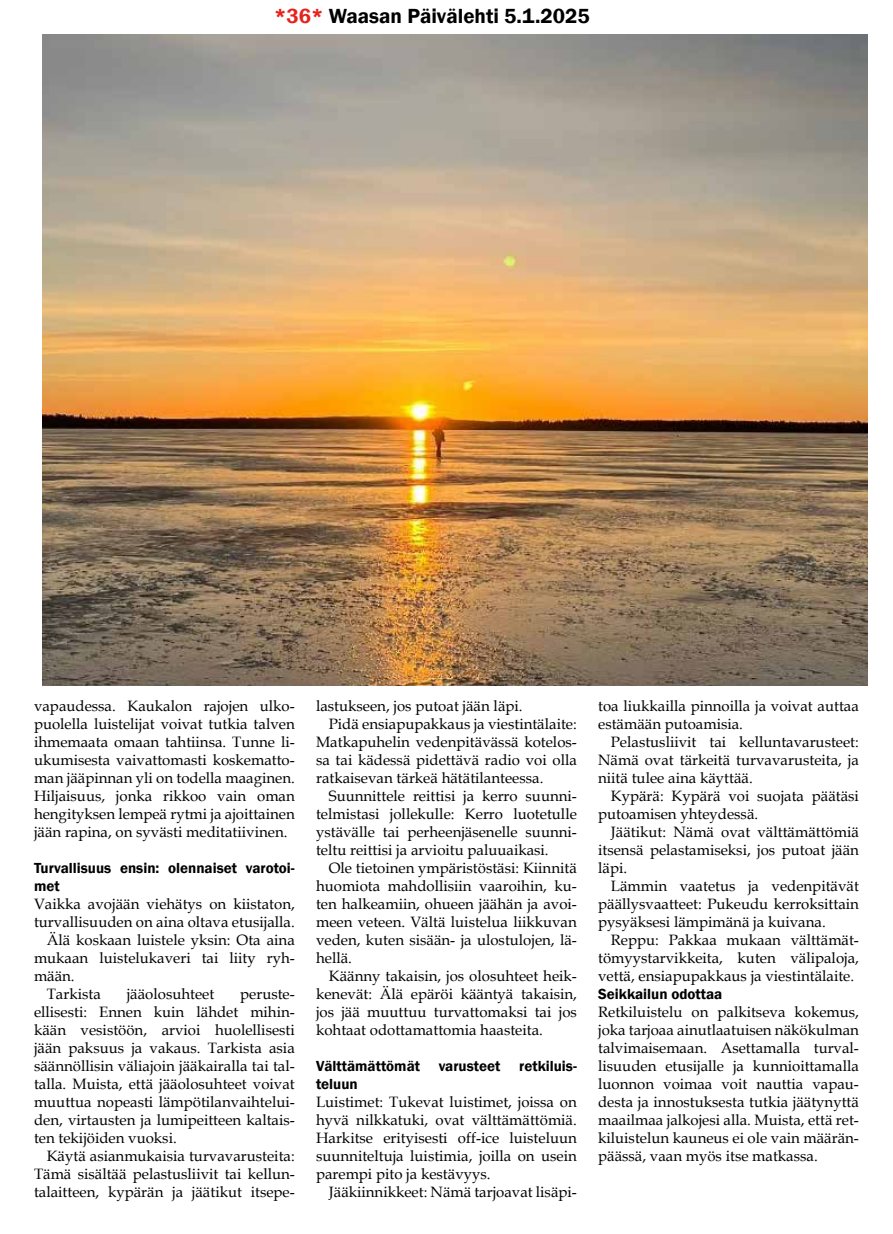
<style>
.page{position:relative;width:893px;height:1234px;background:#fff}
.page>*{position:absolute;margin:0;border:0;box-sizing:border-box;transform-origin:0 0}
.t1{font:600 21px "Franklin Gothic";color:#000}
.t2{font:15px/18px "Book Antiqua";color:#000;text-align:justify}
.t3{font:600 15px/18px "Franklin Gothic";color:#000}
.s1{color:#e5231d}
</style>
<div class="page">
<img style="left:43px;top:34px;width:824px;height:651px">
<h1 class="t1" style="left:274px;top:3px;width:317px"><span class="s1">*36*</span> Waasan Päivälehti 5.1.2025</h1>
<p class="t2" style="left:34px;top:696px;width:262px">vapaudessa. Kaukalon rajojen ulko&shy;puolella luistelijat voivat tutkia talven ihmemaata omaan tahtiinsa. Tunne li&shy;ukumisesta vaivattomasti koskematto&shy;man jääpinnan yli on todella maaginen.<br>Hiljaisuus, jonka rikkoo vain oman hengityksen lempeä rytmi ja ajoittainen jään rapina, on syvästi meditatiivinen.</p>
<p class="t3" style="left:34px;top:859px;width:262px">Turvallisuus ensin: olennaiset varotoi&shy;met</p>
<p class="t2" style="left:34px;top:894px;width:262px">Vaikka avojään viehätys on kiistaton,</p>
<p class="t2" style="left:34px;top:912px;width:262px">turvallisuuden on aina oltava etusijalla.</p>
<p class="t2" style="left:47px;top:930px;width:250px">Älä koskaan luistele yksin: Ota aina</p>
<p class="t2" style="left:34px;top:948px;width:262px">mukaan luistelukaveri tai liity ryh-</p>
<p class="t2" style="left:34px;top:966px;width:42px">mään.</p>
<p class="t2" style="left:47px;top:984px;width:56px">Tarkista</p>
<p class="t2" style="left:127px;top:984px;width:89px">jääolosuhteet</p>
<p class="t2" style="left:34px;top:984px;width:262px;text-indent:206px">peruste&shy;ellisesti: Ennen kuin lähdet mihin&shy;kään vesistöön, arvioi huolellisesti jään paksuus ja vakaus. Tarkista asia säännöllisin väliajoin jääkairalla tai tal&shy;talla. Muista, että jääolosuhteet voivat muuttua nopeasti lämpötilanvaihtelui&shy;den, virtausten ja lumipeitteen kaltais&shy;ten tekijöiden vuoksi.</p>
<p class="t2" style="left:34px;top:1146px;width:262px;text-indent:13px">Käytä asianmukaisia turvavarusteita:<br>Tämä sisältää pelastusliivit tai kellun&shy;talaitteen, kypärän ja jäätikut itsepe-</p>
<p class="t2" style="left:316px;top:696px;width:208px">lastukseen, jos putoat jään läpi.</p>
<p class="t2" style="left:329px;top:714px;width:250px">Pidä ensiapupakkaus ja viestintälaite:</p>
<p class="t2" style="left:316px;top:732px;width:262px">Matkapuhelin vedenpitävässä kotelos-</p>
<p class="t2" style="left:316px;top:750px;width:262px">sa tai kädessä pidettävä radio voi olla</p>
<p class="t2" style="left:316px;top:768px;width:229px">ratkaisevan tärkeä hätätilanteessa.</p>
<p class="t2" style="left:329px;top:786px;width:250px">Suunnittele reittisi ja kerro suunni-</p>
<p class="t2" style="left:316px;top:804px;width:262px">telmistasi jollekulle: Kerro luotetulle</p>
<p class="t2" style="left:316px;top:822px;width:262px">ystävälle tai perheenjäsenelle suunni-</p>
<p class="t2" style="left:316px;top:840px;width:234px">teltu reittisi ja arvioitu paluuaikasi.</p>
<p class="t2" style="left:329px;top:858px;width:250px">Ole tietoinen ympäristöstäsi: Kiinnitä</p>
<p class="t2" style="left:316px;top:876px;width:262px">huomiota mahdollisiin vaaroihin, ku-</p>
<p class="t2" style="left:316px;top:894px;width:262px">ten halkeamiin, ohueen jäähän ja avoi-</p>
<p class="t2" style="left:316px;top:912px;width:262px">meen veteen. Vältä luistelua liikkuvan</p>
<p class="t2" style="left:316px;top:930px;width:262px">veden, kuten sisään- ja ulostulojen, lä-</p>
<p class="t2" style="left:316px;top:948px;width:37px">hellä.</p>
<p class="t2" style="left:329px;top:966px;width:250px">Käänny takaisin, jos olosuhteet heik-</p>
<p class="t2" style="left:316px;top:984px;width:262px">kenevät: Älä epäröi kääntyä takaisin,</p>
<p class="t2" style="left:316px;top:1002px;width:262px">jos jää muuttuu turvattomaksi tai jos</p>
<p class="t2" style="left:316px;top:1020px;width:228px">kohtaat odottamattomia haasteita.</p>
<p class="t3" style="left:316px;top:1057px;width:262px">Välttämättömät varusteet retkiluis&shy;teluun</p>
<p class="t2" style="left:316px;top:1092px;width:262px">Luistimet: Tukevat luistimet, joissa on hyvä nilkkatuki, ovat välttämättömiä.<br>Harkitse erityisesti off-ice luisteluun suunniteltuja luistimia, joilla on usein parempi pito ja kestävyys.</p>
<p class="t2" style="left:329px;top:1182px;width:250px">Jääkiinnikkeet: Nämä tarjoavat lisäpi-</p>
<p class="t2" style="left:598px;top:696px;width:262px">toa liukkailla pinnoilla ja voivat auttaa estämään putoamisia.</p>
<p class="t2" style="left:598px;top:732px;width:262px;text-indent:13px">Pelastusliivit tai kelluntavarusteet:<br>Nämä ovat tärkeitä turvavarusteita, ja niitä tulee aina käyttää.</p>
<p class="t2" style="left:598px;top:786px;width:262px;text-indent:13px">Kypärä: Kypärä voi suojata päätäsi putoamisen yhteydessä.</p>
<p class="t2" style="left:598px;top:822px;width:262px;text-indent:13px">Jäätikut: Nämä ovat välttämättömiä itsensä pelastamiseksi, jos putoat jään läpi.</p>
<p class="t2" style="left:598px;top:876px;width:262px;text-indent:13px">Lämmin vaatetus ja vedenpitävät päällysvaatteet: Pukeudu kerroksittain pysyäksesi lämpimänä ja kuivana.</p>
<p class="t2" style="left:598px;top:930px;width:262px;text-indent:13px">Reppu: Pakkaa mukaan välttämät&shy;tömyystarvikkeita, kuten välipaloja, vettä, ensiapupakkaus ja viestintälaite.</p>
<p class="t3" style="left:598px;top:985px;width:126px">Seikkailun odottaa</p>
<p class="t2" style="left:598px;top:1002px;width:262px">Retkiluistelu on palkitseva kokemus, joka tarjoaa ainutlaatuisen näkökulman talvimaisemaan. Asettamalla turval&shy;lisuuden etusijalle ja kunnioittamalla luonnon voimaa voit nauttia vapau&shy;desta ja innostuksesta tutkia jäätynyttä maailmaa jalkojesi alla. Muista, että ret&shy;kiluistelun kauneus ei ole vain määrän&shy;päässä, vaan myös itse matkassa.</p>
</div>
